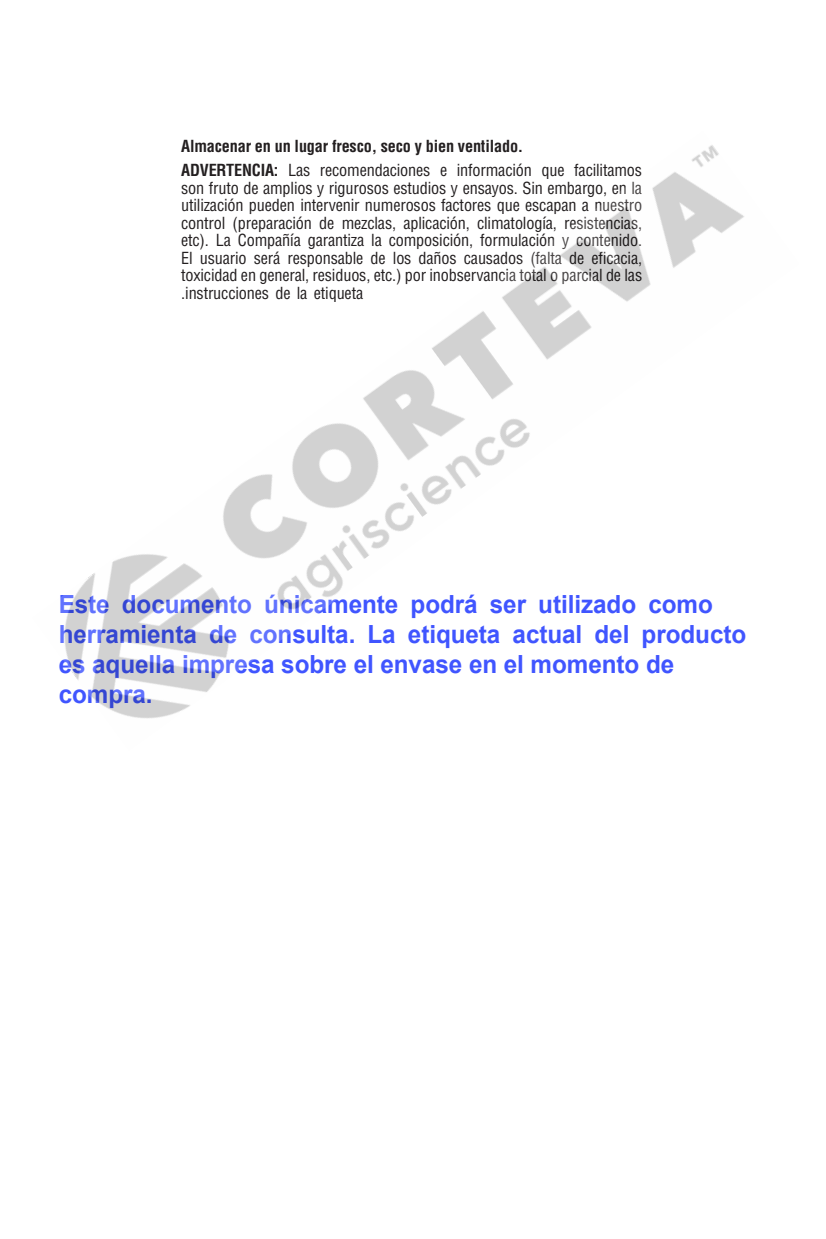
<style>
.page{position:relative;width:826px;height:1239px;background:#fff}
.page>*{position:absolute;margin:0;border:0;box-sizing:border-box;transform-origin:0 0}
.t1{font:700 25px/30px "Arial";letter-spacing:-.005em;color:#4055ff}
.t2{font:condensed 16.25px/17.5px "Helvetica LT Std";letter-spacing:-.01em;color:#231f20;text-align:justify}
.t3{font:700 condensed 16.25px "Helvetica LT Std";letter-spacing:-.01em;color:#231f20}
.s1{font-weight:700}
</style>
<div class="page">
<img style="left:64px;top:145px;width:680px;height:574px">
<p class="t3" style="left:181px;top:136px;width:343px">Almacenar en un lugar fresco, seco y bien ventilado.</p>
<p class="t2" style="left:181px;top:162px;width:462px"><span class="s1">ADVERTENCIA:</span> Las recomendaciones e información que facilitamos son fruto de amplios y rigurosos estudios y ensayos. Sin embargo, en la utilización pueden intervenir numerosos factores que escapan a nuestro control (preparación de mezclas, aplicación, climatología, resistencias, etc). La Compañía garantiza la composición, formulación y contenido.<br>El usuario será responsable de los daños causados (falta de eficacia, toxicidad en general, residuos, etc.) por inobservancia total o parcial de las .instrucciones de la etiqueta</p>
<h1 class="t1" style="left:59px;top:589px;width:689px">Este documento únicamente podrá ser utilizado como herramienta de consulta. La etiqueta actual del producto es aquella impresa sobre el envase en el momento de compra.</h1>
</div>
